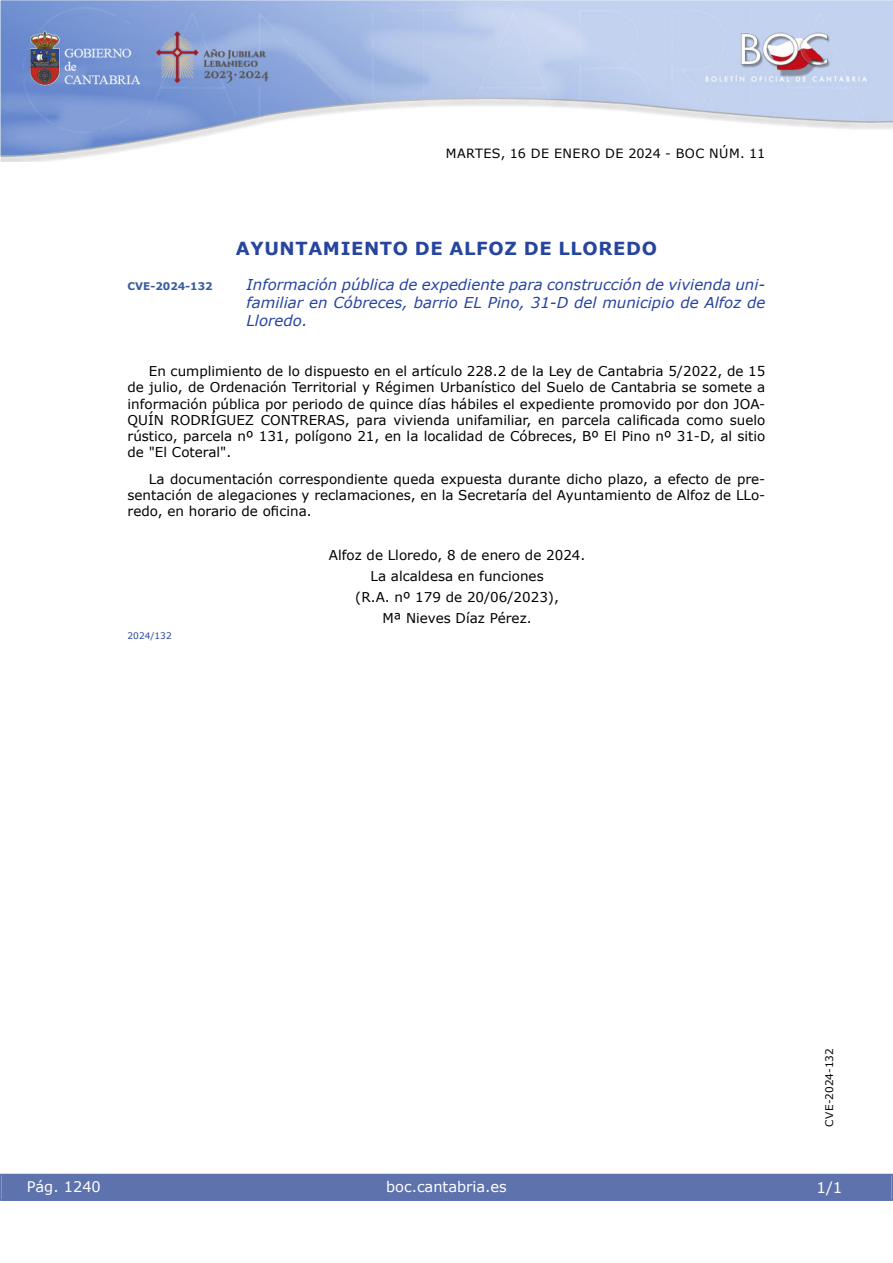
<style>
.page{position:relative;width:893px;height:1263px;background:#fff}
.page>*{position:absolute;margin:0;border:0;box-sizing:border-box;transform-origin:0 0}
.emisor_text{font:700 18px "Verdana";letter-spacing:.035em;color:#27459e}
.Titulo_text{font:italic 15px/18px "Verdana";color:#27459e;text-align:justify}
.t1{font:15px "Verdana";color:#fff}
.t2{font:14.55px "Verdana";color:#fff}
.inicio_de_parrafo{font:13.5px/16.2px "Verdana";color:#000;text-align:justify}
.center{font:13.5px "Verdana";color:#000}
.center-2{font:13.5px "Verdana 2";color:#000}
.t3{font:12.75px "Verdana";letter-spacing:.035em;color:#000}
.t4{font:10.5px "Verdana";color:#000}
.Titulo_text-2{font:700 10.5px "Verdana";color:#385b9e}
.numero_exp{font:9px "Verdana";color:#27459e}
.s1{font-family:"Verdana 2"}
</style>
<div class="page">
<img style="left:0;top:0;width:893px;height:161px">
<div style="left:1px;top:1174px;width:890px;height:27px;background:#5e73ae"></div>
<p class="t3" style="left:446px;top:144px;width:321px">MARTES, 16 DE ENERO DE 2024 - BOC NÚM. 11</p>
<h4 class="emisor_text" style="left:236px;top:236px;width:423px">AYUNTAMIENTO DE ALFOZ DE LLOREDO</h4>
<p class="Titulo_text-2" style="left:128px;top:279px;width:87px">CVE-2024-132</p>
<p class="Titulo_text" style="left:247px;top:275px;width:520px">Información pública de expediente para construcción de vivienda uni&shy;familiar en Cóbreces, barrio EL Pino, 31-D del municipio de Alfoz de Lloredo.</p>
<p class="inicio_de_parrafo" style="left:128px;top:363px;width:639px;text-indent:21px">En cumplimiento de lo dispuesto en el artículo 228.2 de la Ley de Cantabria 5/2022, de 15 de julio, de Ordenación Territorial y Régimen Urbanístico del Suelo de Cantabria se somete a información pública por periodo de quince días hábiles el expediente promovido por don JOA-<span class="s1">QUÍN RODRÍGUEZ CONTRERAS, para vivienda unifamiliar, en parcela calificada como suelo rústico, parcela nº 131, polígono 21, en la localidad de Cóbreces, Bº El Pino nº 31-D, al sitio </span>de "El Coteral".</p>
<p class="inicio_de_parrafo" style="left:128px;top:471px;width:639px;text-indent:21px">La documentación correspondiente queda expuesta durante dicho plazo, a efecto de pre&shy;sentación de alegaciones y reclamaciones, en la Secretaría del Ayuntamiento de Alfoz de LLo&shy;<span class="s1">redo, en horario de oficina.</span></p>
<p class="center" style="left:329px;top:546px;width:258px">Alfoz de Lloredo, 8 de enero de 2024.</p>
<p class="center" style="left:371px;top:567px;width:175px">La alcaldesa en funciones</p>
<p class="center-2" style="left:355px;top:588px;width:205px">(R.A. nº 179 de 20/06/2023),</p>
<p class="center-2" style="left:383px;top:609px;width:151px">Mª Nieves Díaz Pérez.</p>
<p class="numero_exp" style="left:128px;top:629px;width:46px">2024/132</p>
<p class="t2" style="left:27px;top:1177px;width:76px">Pág. 1240</p>
<p class="t2" style="left:386px;top:1177px;width:122px">boc.cantabria.es</p>
<p class="t4" style="left:822px;top:1126px;width:80px;rotate:-90deg">CVE-2024-132</p>
<p class="t1" style="left:816px;top:1177px;width:27px">1/1</p>
</div>
